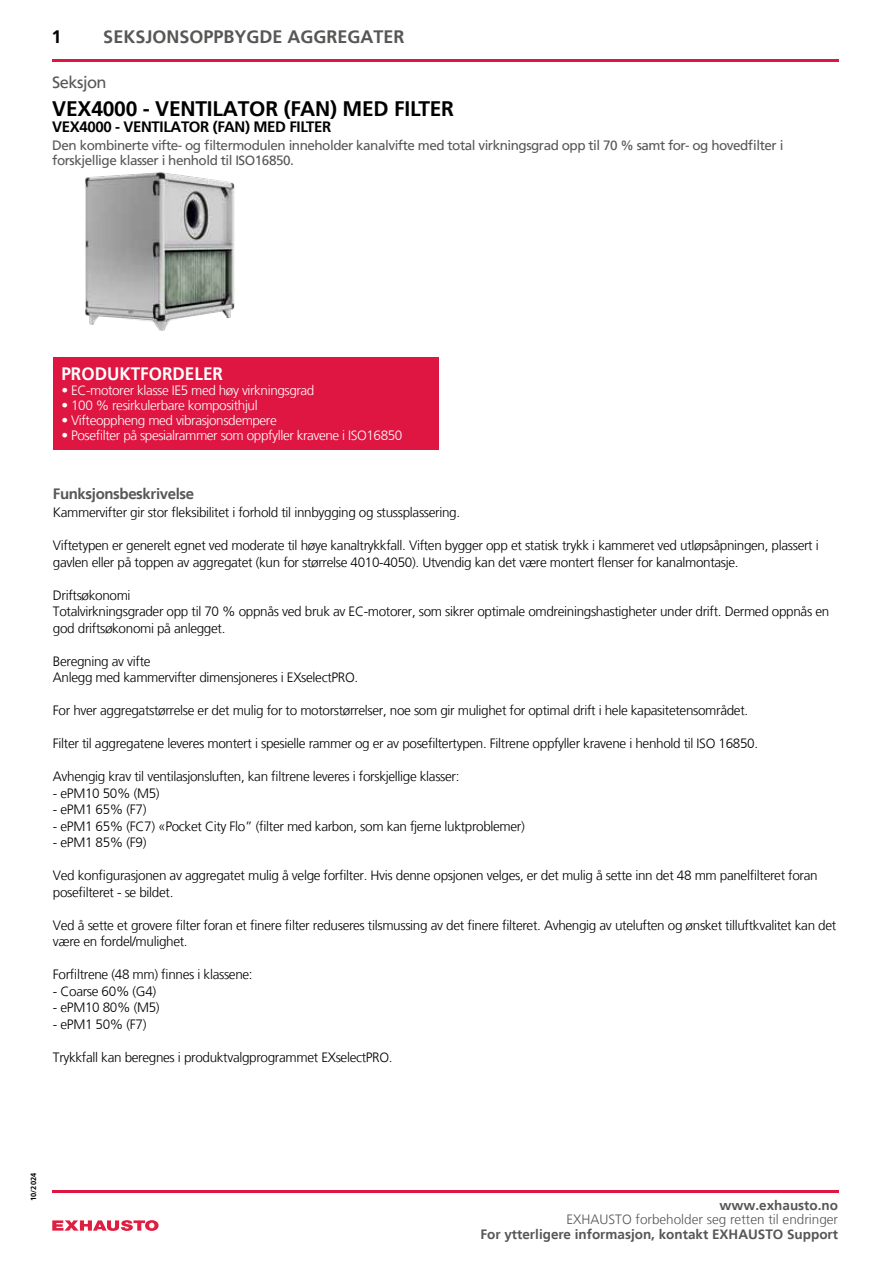
<style>
.page{position:relative;width:893px;height:1263px;background:#fff}
.page>*{position:absolute;margin:0;border:0;box-sizing:border-box;transform-origin:0 0}
.t1{font:700 21px "Frutiger LT";letter-spacing:-.01em;color:#000}
.t2{font:700 18px "Frutiger LT";color:#575756}
.t3{font:700 18px "Frutiger LT";color:#fff;scale:.95 1}
.t4{font:700 18px "Frutiger LT";color:#000}
.t5{font:16.5px "Frutiger LT";letter-spacing:-.035em;color:#575756}
.t6{font:700 15px "Frutiger LT";letter-spacing:-.025em;color:#000}
.t7{font:700 15px "Frutiger LT";letter-spacing:-.025em;color:#575756}
.t8{font:300 13.5px/16.5px "Frutiger LT";letter-spacing:-.025em;color:#000}
.t9{font:300 13.5px "Frutiger LT";letter-spacing:-.03em;color:#fff}
.t10{font:13.5px/15px "Frutiger LT";letter-spacing:-.035em;color:#575756}
.t11{font:700 13.5px "Frutiger LT";color:#575756}
.t12{font:300 13.5px "Frutiger LT";color:#575756}
.t13{font:700 7.5px "Frutiger LT";color:#000}
</style>
<div class="page">
<div style="left:53px;top:358px;width:386px;height:92px;background:#df1641"></div>
<svg style="left:52px;top:1220px;width:107px;height:11px"></svg>
<hr style="left:52px;top:60px;width:787px;height:2px;background:#df1641">
<img style="left:85px;top:172px;width:150px;height:159px">
<hr style="left:52px;top:1190px;width:787px;height:2px;background:#df1641">
<h2 class="t4" style="left:52px;top:27px;width:12px">1</h2>
<h2 class="t2" style="left:103px;top:27px;width:303px">SEKSJONSOPPBYGDE AGGREGATER</h2>
<p class="t5" style="left:52px;top:73px;width:56px">Seksjon</p>
<h1 class="t1" style="left:52px;top:96px;width:403px">VEX4000 - VENTILATOR (FAN) MED FILTER</h1>
<p class="t6" style="left:52px;top:118px;width:280px">VEX4000 - VENTILATOR (FAN) MED FILTER</p>
<p class="t10" style="left:52px;top:138px;width:733px">Den kombinerte vifte- og filtermodulen inneholder kanalvifte med total virkningsgrad opp til 70 % samt for- og hovedfilter i forskjellige klasser i henhold til ISO16850.</p>
<h2 class="t3" style="left:61px;top:363px;width:172px">PRODUKTFORDELER</h2>
<p class="t9" style="left:61px;top:382px;width:254px">• EC-motorer klasse IE5 med høy virkningsgrad</p>
<p class="t9" style="left:61px;top:397px;width:198px">• 100 % resirkulerbare komposithjul</p>
<p class="t9" style="left:61px;top:412px;width:217px">• Vifteoppheng med vibrasjonsdempere</p>
<p class="t9" style="left:61px;top:427px;width:342px">• Posefilter på spesialrammer som oppfyller kravene i ISO16850</p>
<p class="t7" style="left:53px;top:485px;width:143px">Funksjonsbeskrivelse</p>
<p class="t8" style="left:53px;top:505px;width:409px">Kammervifter gir stor fleksibilitet i forhold til innbygging og stussplassering.</p>
<p class="t8" style="left:53px;top:538px;width:767px">Viftetypen er generelt egnet ved moderate til høye kanaltrykkfall. Viften bygger opp et statisk trykk i kammeret ved utløpsåpningen, plassert i gavlen eller på toppen av aggregatet (kun for størrelse 4010-4050). Utvendig kan det være montert flenser for kanalmontasje.</p>
<p class="t8" style="left:53px;top:587px;width:778px">Driftsøkonomi<br>Totalvirkningsgrader opp til 70 % oppnås ved bruk av EC-motorer, som sikrer optimale omdreiningshastigheter under drift. Dermed oppnås en god driftsøkonomi på anlegget.</p>
<p class="t8" style="left:53px;top:653px;width:307px">Beregning av vifte<br>Anlegg med kammervifter dimensjoneres i EXselectPRO.</p>
<p class="t8" style="left:53px;top:703px;width:697px">For hver aggregatstørrelse er det mulig for to motorstørrelser, noe som gir mulighet for optimal drift i hele kapasitetensområdet.</p>
<p class="t8" style="left:53px;top:736px;width:707px">Filter til aggregatene leveres montert i spesielle rammer og er av posefiltertypen. Filtrene oppfyller kravene i henhold til ISO 16850.</p>
<p class="t8" style="left:53px;top:769px;width:408px">Avhengig krav til ventilasjonsluften, kan filtrene leveres i forskjellige klasser:</p>
<p class="t8" style="left:53px;top:785px;width:108px">- ePM10 50% (M5)</p>
<p class="t8" style="left:53px;top:802px;width:95px">- ePM1 65% (F7)</p>
<p class="t8" style="left:53px;top:818px;width:473px">- ePM1 65% (FC7) «Pocket City Flo” (filter med karbon, som kan fjerne luktproblemer)</p>
<p class="t8" style="left:53px;top:835px;width:95px">- ePM1 85% (F9)</p>
<p class="t8" style="left:53px;top:868px;width:766px">Ved konfigurasjonen av aggregatet mulig å velge forfilter. Hvis denne opsjonen velges, er det mulig å sette inn det 48 mm panelfilteret foran posefilteret - se bildet.</p>
<p class="t8" style="left:53px;top:917px;width:785px">Ved å sette et grovere filter foran et finere filter reduseres tilsmussing av det finere filteret. Avhengig av uteluften og ønsket tilluftkvalitet kan det være en fordel/mulighet.</p>
<p class="t8" style="left:53px;top:967px;width:201px">Forfiltrene (48 mm) finnes i klassene:</p>
<p class="t8" style="left:53px;top:983px;width:105px">- Coarse 60% (G4)</p>
<p class="t8" style="left:53px;top:1000px;width:108px">- ePM10 80% (M5)</p>
<p class="t8" style="left:53px;top:1016px;width:95px">- ePM1 50% (F7)</p>
<p class="t8" style="left:53px;top:1049px;width:341px">Trykkfall kan beregnes i produktvalgprogrammet EXselectPRO.</p>
<p class="t13" style="left:29px;top:1201px;width:29px;rotate:-90deg">10/2024</p>
<p class="t11" style="left:719px;top:1198px;width:120px">www.exhausto.no</p>
<p class="t12" style="left:566px;top:1212px;width:273px">EXHAUSTO forbeholder seg retten til endringer</p>
<p class="t11" style="left:480px;top:1226px;width:359px">For ytterligere informasjon, kontakt EXHAUSTO Support</p>
</div>
